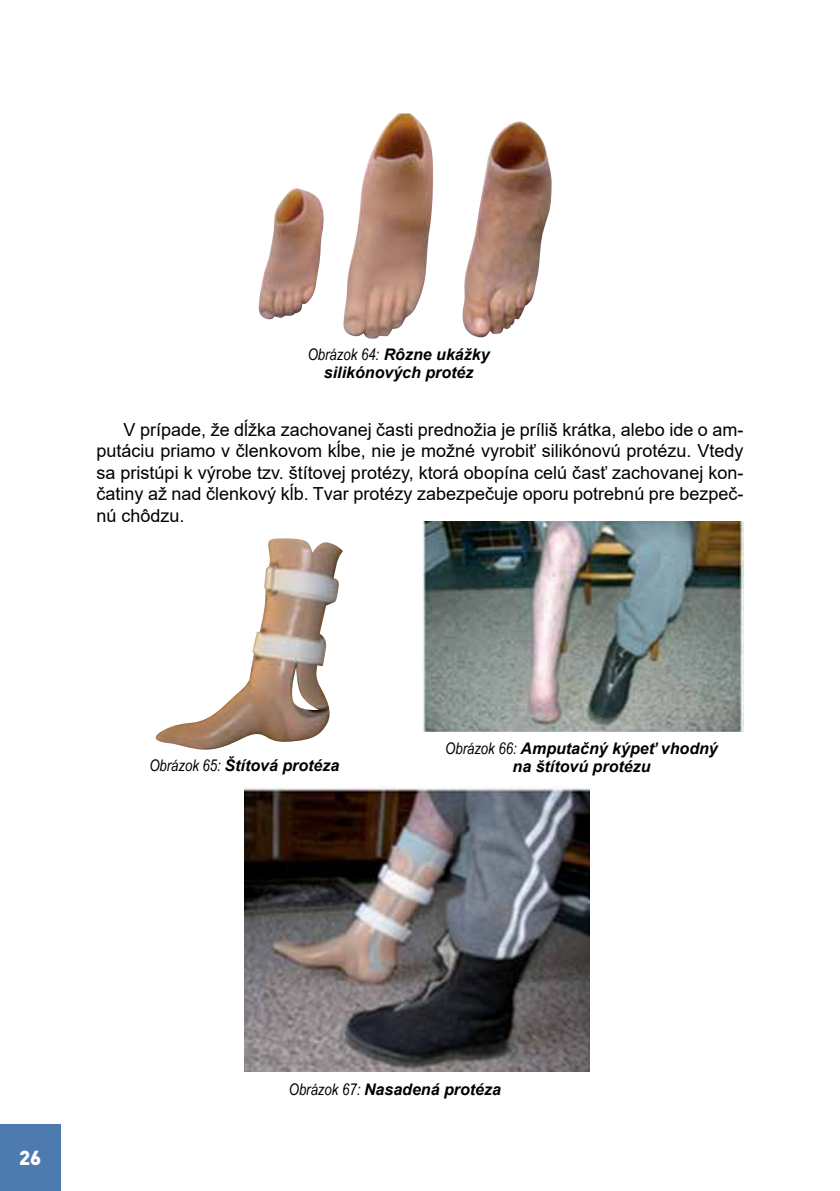
<style>
.page{position:relative;width:840px;height:1191px;background:#fff}
.page>*{position:absolute;margin:0;border:0;box-sizing:border-box;transform-origin:0 0}
.t1{font:900 20px "DINCE";color:#fff}
.t2{font:18px/21.6px "Arial";color:#000;text-align:justify}
.t3{font:italic 700 16px/18px "Arial";color:#000;text-align:center}
.s1{font-family:"Arial Narrow";font-weight:400}
</style>
<div class="page">
<div style="left:0;top:1124px;width:60px;height:67px;background:#4d7aaf"></div>
<img style="left:244px;top:788px;width:345px;height:283px">
<img style="left:155px;top:538px;width:188px;height:212px">
<img style="left:421px;top:522px;width:322px;height:209px">
<img style="left:258px;top:113px;width:294px;height:225px">
<p class="t3" style="left:307px;top:346px;width:183px"><span class="s1">Obrázok 64:</span> Rôzne ukážky silikónových protéz</p>
<p class="t2" style="left:96px;top:418px;width:648px;text-indent:27px">V prípade, že dĺžka zachovanej časti prednožia je príliš krátka, alebo ide o am&shy;putáciu priamo v členkovom kĺbe, nie je možné vyrobiť silikónovú protézu. Vtedy sa pristúpi k výrobe tzv. štítovej protézy, ktorá obopína celú časť zachovanej kon&shy;čatiny až nad členkový kĺb. Tvar protézy zabezpečuje oporu potrebnú pre bezpeč&shy;nú chôdzu.</p>
<p class="t3" style="left:149px;top:757px;width:191px"><span class="s1">Obrázok 65:</span> Štítová protéza</p>
<p class="t3" style="left:445px;top:740px;width:274px"><span class="s1">Obrázok 66:</span> Amputačný kýpeť vhodný na štítovú protézu</p>
<p class="t1" style="left:19px;top:1143px;width:24px">26</p>
<p class="t3" style="left:288px;top:1080px;width:214px"><span class="s1">Obrázok 67:</span> Nasadená protéza</p>
</div>
